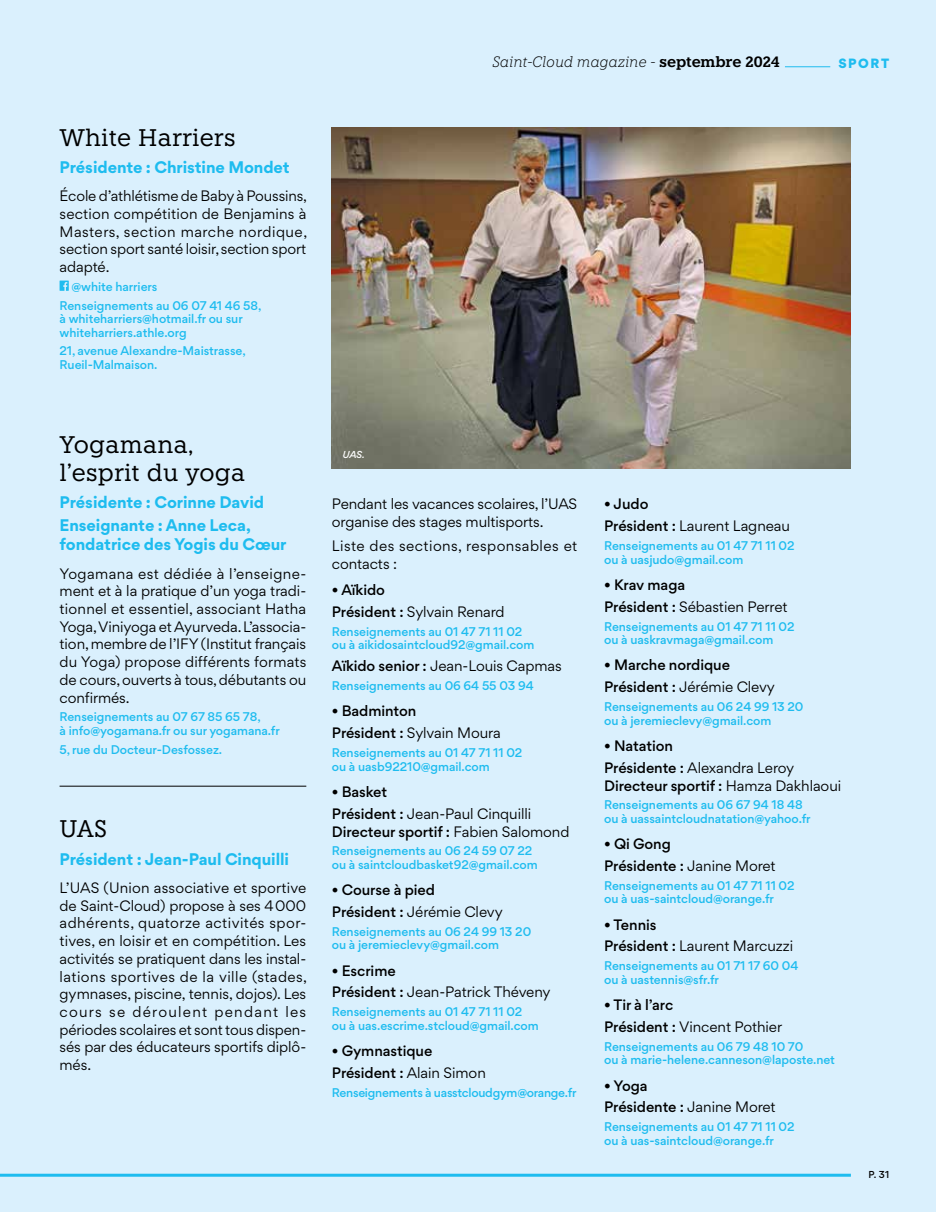
<style>
.page{position:relative;width:936px;height:1212px;background:#fff}
.page>*{position:absolute;margin:0;border:0;box-sizing:border-box;transform-origin:0 0}
.t1{font:24px/28.5px "Knile";color:#000}
.t2{font:700 15px/23px "Gordita";letter-spacing:-.005em;color:#1ebcef}
.t3{font:italic 300 15px "Knile";letter-spacing:-.01em;color:#000}
.t4{font:13.5px/17.7px "Gordita";letter-spacing:-.005em;color:#000;text-align:justify}
.t5{font:500 13.5px/21.9px "Gordita";letter-spacing:-.005em;color:#000}
.t6{font:13.5px/17.7px "Gordita";letter-spacing:.03em;color:#000}
.t7{font:900 12px "Gordita";letter-spacing:.13em;color:#1ebcef}
.t8{font:500 11.25px/13.5px "Gordita";letter-spacing:-.005em;color:#1ebcef}
.t9{font:500 11.25px "Gordita";letter-spacing:-.025em;color:#1ebcef}
.t10{font:italic 500 9px "Gordita";color:#fff}
.t11{font:500 9px "Gordita";color:#000}
.s1{font-weight:600;font-style:normal}
.s2{font-weight:400}
.s3{font-weight:500}
</style>
<div class="page">
<div style="left:0;top:0;width:935px;height:1212px;background:#daf0fd"></div>
<hr style="left:60px;top:786px;width:246px;height:1px;background:#000">
<svg style="left:60px;top:281px;width:9px;height:10px"></svg>
<img style="left:332px;top:128px;width:518px;height:341px">
<hr style="left:0;top:1174px;width:850px;height:3px;background:#1ebcef">
<hr style="left:784px;top:66px;width:46px;height:1px;background:#1ebcef">
<h1 class="t1" style="left:60px;top:123px;width:178px">White Harriers</h1>
<h2 class="t2" style="left:60px;top:155px;width:231px">Présidente : Christine Mondet</h2>
<p class="t4" style="left:60px;top:187px;width:249px">École d’athlétisme de Baby à Poussins, section compétition de Benjamins à Masters, section marche nordique, section sport santé loisir, section sport adapté.</p>
<p class="t8" style="left:60px;top:277px;width:203px;line-height:18.8px;text-indent:12px">@white harriers<br>Renseignements au 06 07 41 46 58,</p>
<p class="t8" style="left:60px;top:312px;width:185px">à whiteharriers@hotmail.fr ou sur whiteharriers.athle.org</p>
<p class="t8" style="left:60px;top:344px;width:188px">21, avenue Alexandre-Maistrasse,<br>Rueil-Malmaison.</p>
<h2 class="t3" style="left:492px;top:53px;width:289px">Saint-Cloud magazine - <span class="s1">septembre 2024</span></h2>
<p class="t7" style="left:838px;top:53px;width:52px">SPORT</p>
<h1 class="t1" style="left:60px;top:430px;width:187px">Yogamana, l’esprit du yoga</h1>
<h2 class="t2" style="left:60px;top:491px;width:206px">Présidente : Corinne David<br>Enseignante : Anne Leca,</h2>
<h2 class="t2" style="left:60px;top:533px;width:228px">fondatrice des Yogis du Cœur</h2>
<p class="t4" style="left:60px;top:564px;width:248px">Yogamana est dédiée à l’enseigne&shy;ment et à la pratique d’un yoga tradi&shy;tionnel et essentiel, associant Hatha Yoga, Viniyoga et Ayurveda. L’associa&shy;tion, membre de l’IFY (Institut français du Yoga) propose différents formats de cours, ouverts à tous, débutants ou confirmés.</p>
<p class="t8" style="left:60px;top:710px;width:222px">Renseignements au 07 67 85 65 78,<br>à info@yogamana.fr ou sur yogamana.fr</p>
<p class="t8" style="left:60px;top:742px;width:164px">5, rue du Docteur-Desfossez.</p>
<h1 class="t1" style="left:60px;top:814px;width:49px">UAS</h1>
<h2 class="t2" style="left:60px;top:847px;width:231px">Président : Jean-Paul Cinquilli</h2>
<p class="t4" style="left:60px;top:879px;width:249px">L’UAS (Union associative et sportive de Saint-Cloud) propose à ses 4000 adhérents, quatorze activités spor&shy;tives, en loisir et en compétition. Les activités se pratiquent dans les instal&shy;lations sportives de la ville (stades, gymnases, piscine, tennis, dojos). Les cours se déroulent pendant les périodes scolaires et sont tous dispen&shy;sés par des éducateurs sportifs diplô&shy;més.</p>
<p class="t10" style="left:342px;top:448px;width:24px">UAS.</p>
<p class="t4" style="left:332px;top:495px;width:247px">Pendant les vacances scolaires, l’UAS organise des stages multisports.</p>
<p class="t6" style="left:332px;top:537px;width:247px">Liste des sections, responsables et contacts :</p>
<p class="t5" style="left:332px;top:579px;width:174px">• Aïkido<br>Président : <span class="s2">Sylvain Renard</span></p>
<p class="t8" style="left:332px;top:625px;width:204px">Renseignements au 01 47 71 11 02 ou à aikidosaintcloud92@gmail.com</p>
<p class="t4" style="left:332px;top:657px;width:231px"><span class="s3">Aïkido senior :</span> Jean-Louis Capmas</p>
<p class="t8" style="left:332px;top:679px;width:203px">Renseignements au 06 64 55 03 94</p>
<p class="t5" style="left:332px;top:700px;width:170px">• Badminton<br>Président : <span class="s2">Sylvain Moura</span></p>
<p class="t8" style="left:332px;top:746px;width:192px">Renseignements au 01 47 71 11 02 ou à uasb92210@gmail.com</p>
<p class="t4" style="left:332px;top:780px;width:201px;line-height:21.9px"><span class="s3">• Basket<br>Président :</span> Jean-Paul Cinquilli</p>
<p class="t5" style="left:332px;top:820px;width:239px">Directeur sportif : <span class="s2">Fabien Salomond</span></p>
<p class="t8" style="left:332px;top:844px;width:207px">Renseignements au 06 24 59 07 22 ou à saintcloudbasket92@gmail.com</p>
<p class="t5" style="left:332px;top:879px;width:172px">• Course à pied<br>Président : <span class="s2">Jérémie Clevy</span></p>
<p class="t8" style="left:332px;top:925px;width:201px">Renseignements au 06 24 99 13 20 ou à jeremieclevy@gmail.com</p>
<p class="t4" style="left:332px;top:959px;width:220px;line-height:21.9px"><span class="s3">• Escrime<br>Président :</span> Jean-Patrick Théveny</p>
<p class="t8" style="left:332px;top:1005px;width:208px">Renseignements au 01 47 71 11 02 ou à uas.escrime.stcloud@gmail.com</p>
<p class="t5" style="left:332px;top:1040px;width:155px">• Gymnastique<br>Président : <span class="s2">Alain Simon</span></p>
<p class="t9" style="left:332px;top:1084px;width:246px">Renseignements à uasstcloudgym@orange.fr</p>
<p class="t5" style="left:604px;top:493px;width:187px">• Judo<br>Président : <span class="s2">Laurent Lagneau</span></p>
<p class="t8" style="left:604px;top:539px;width:192px">Renseignements au 01 47 71 11 02 ou à uasjudo@gmail.com</p>
<p class="t5" style="left:604px;top:574px;width:185px">• Krav maga<br>Président : <span class="s2">Sébastien Perret</span></p>
<p class="t8" style="left:604px;top:619px;width:192px">Renseignements au 01 47 71 11 02 ou à uaskravmaga@gmail.com</p>
<p class="t5" style="left:604px;top:654px;width:172px">• Marche nordique<br>Président : <span class="s2">Jérémie Clevy</span></p>
<p class="t8" style="left:604px;top:700px;width:201px">Renseignements au 06 24 99 13 20 ou à jeremieclevy@gmail.com</p>
<p class="t5" style="left:604px;top:735px;width:192px">• Natation<br>Présidente : <span class="s2">Alexandra Leroy</span></p>
<p class="t5" style="left:604px;top:774px;width:238px">Directeur sportif : <span class="s2">Hamza Dakhlaoui</span></p>
<p class="t8" style="left:604px;top:798px;width:208px">Renseignements au 06 67 94 18 48 ou à uassaintcloudnatation@yahoo.fr</p>
<p class="t5" style="left:604px;top:833px;width:173px">• Qi Gong<br>Présidente : <span class="s2">Janine Moret</span></p>
<p class="t8" style="left:604px;top:879px;width:192px">Renseignements au 01 47 71 11 02 ou à uas-saintcloud@orange.fr</p>
<p class="t5" style="left:604px;top:913px;width:190px">• Tennis<br>Président : <span class="s2">Laurent Marcuzzi</span></p>
<p class="t8" style="left:604px;top:959px;width:196px">Renseignements au 01 71 17 60 04 ou à uastennis@sfr.fr</p>
<p class="t5" style="left:604px;top:994px;width:180px">• Tir à l’arc<br>Président : <span class="s2">Vincent Pothier</span></p>
<p class="t8" style="left:604px;top:1040px;width:232px">Renseignements au 06 79 48 10 70<br>ou à marie-helene.canneson@laposte.net</p>
<p class="t5" style="left:604px;top:1074px;width:173px">• Yoga<br>Présidente : <span class="s2">Janine Moret</span></p>
<p class="t8" style="left:604px;top:1120px;width:192px">Renseignements au 01 47 71 11 02 ou à uas-saintcloud@orange.fr</p>
<p class="t11" style="left:868px;top:1168px;width:22px">P. 31</p>
</div>
